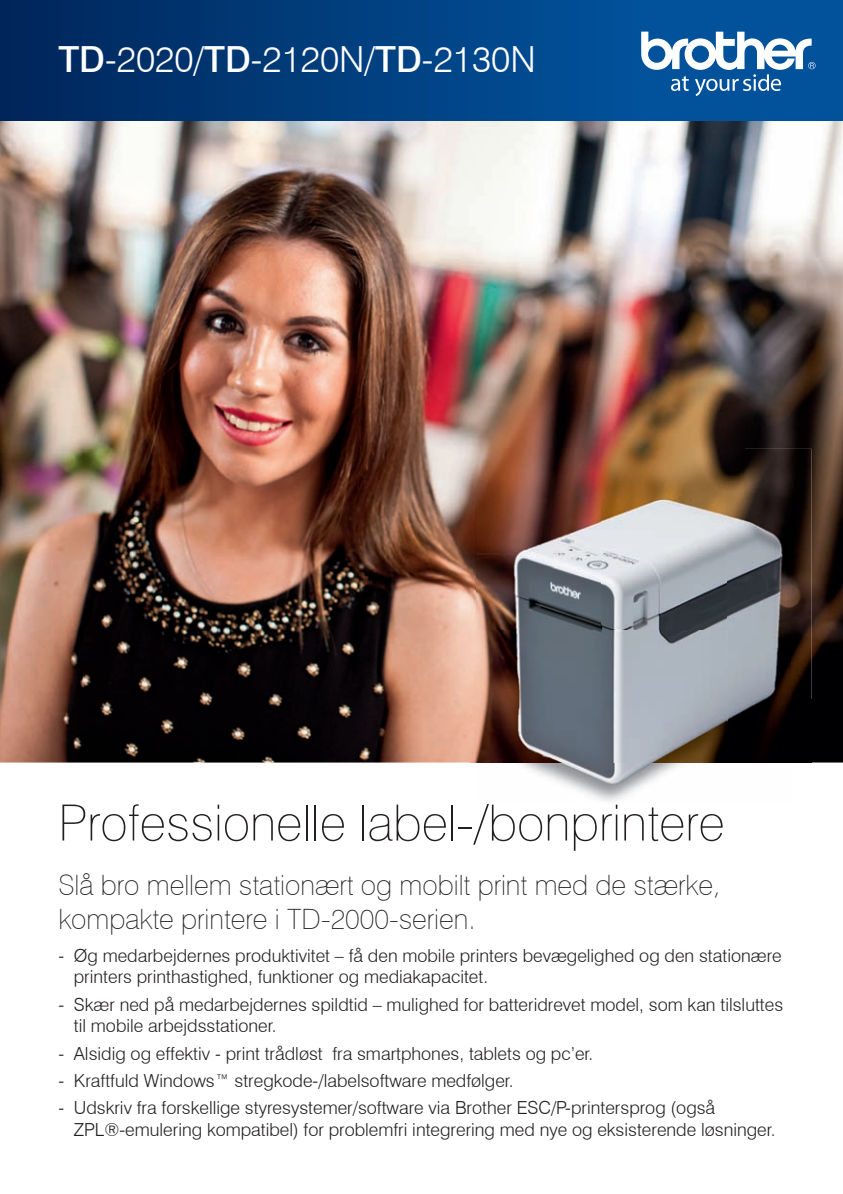
<style>
.page{position:relative;width:843px;height:1194px;background:#fff}
.page>*{position:absolute;margin:0;border:0;box-sizing:border-box;transform-origin:0 0}
.t1{font:100 50px "Swiss 721 BT";color:#231f20}
.t2{font:300 36px "Swiss 721 BT";color:#fff}
.t3{font:100 28px/33.6px "Swiss 721 BT";color:#231f20}
.t4{font:300 18px/21.6px "Swiss 721 BT";color:#231f20}
.s1{font-weight:500}
</style>
<div class="page">
<img style="left:0;top:121px;width:842px;height:641px">
<div style="left:0;top:0;width:641px;height:121px;background:linear-gradient(to right,#00265a,#01529c)"></div>
<div style="left:641px;top:0;width:201px;height:121px;background:#01519b"></div>
<svg style="left:641px;top:32px;width:174px;height:64px"></svg>
<img style="left:470px;top:499px;width:320px;height:264px">
<img style="left:790px;top:700px;width:21px;height:63px">
<img style="left:476px;top:449px;width:268px;height:50px">
<img style="left:744px;top:449px;width:67px;height:251px">
<img style="left:476px;top:762px;width:314px;height:39px">
<h2 class="t2" style="left:58px;top:37px;width:479px"><span class="s1">TD</span>-2020/<span class="s1">TD</span>-2120N/<span class="s1">TD</span>-2130N</h2>
<h1 class="t1" style="left:58px;top:792px;width:667px">Professionelle label-/bonprintere</h1>
<h3 class="t3" style="left:58px;top:868px;width:663px">Slå bro mellem stationært og mobilt print med de stærke, kompakte printere i TD-2000-serien.</h3>
<p class="t4" style="left:74px;top:944px;width:709px;text-indent:-15px">- Øg medarbejdernes produktivitet – få den mobile printers bevægelighed og den stationære printers printhastighed, funktioner og mediakapacitet.</p>
<p class="t4" style="left:74px;top:993px;width:710px;text-indent:-15px">- Skær ned på medarbejdernes spildtid – mulighed for batteridrevet model, som kan tilsluttes til mobile arbejdsstationer.</p>
<p class="t4" style="left:58px;top:1042px;width:536px">- Alsidig og effektiv - print trådløst fra smartphones, tablets og pc’er.</p>
<p class="t4" style="left:58px;top:1069px;width:456px">- Kraftfuld Windows™ stregkode-/labelsoftware medfølger.</p>
<p class="t4" style="left:74px;top:1097px;width:703px;text-indent:-15px">- Udskriv fra forskellige styresystemer/software via Brother ESC/P-printersprog (også<br>ZPL®-emulering kompatibel) for problemfri integrering med nye og eksisterende løsninger.</p>
</div>
